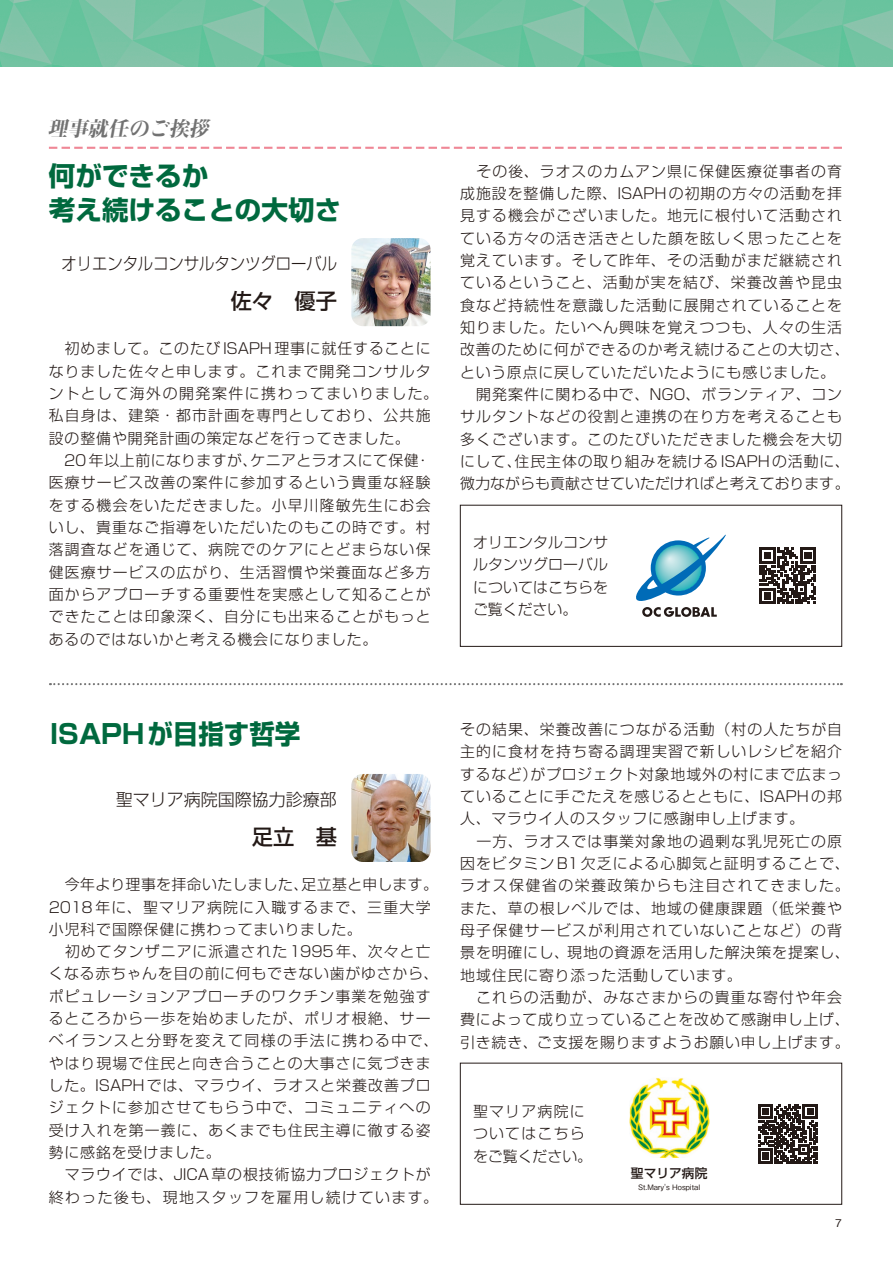
<style>
.page{position:relative;width:893px;height:1263px;background:#fff}
.page>*{position:absolute;margin:0;border:0;box-sizing:border-box;transform-origin:0 0}
.t1{font:700 26.55px/34px "Shin Go Pro";color:#00693e}
.t2{font:700 26.55px "Shin Go Pro";color:#00693e;scale:.96 1}
.t3{font:500 21.3px "Shin Go Pro";color:#231916}
.t4{font:italic 800 20.25px "Kocho Std";color:#727272}
.t5{font:300 16.95px "Shin Go Pro";color:#231916;scale:.9 1}
.t6{font:300 16.95px "Shin Go Pro";color:#231916}
.t7{font:300 14.85px/22.4px "Shin Go Pro";letter-spacing:.07em;color:#231916}
.t8{font:500 12.75px "UD Shin Go Pro";color:#231916}
.t9{font:500 10.65px "Gothic BBB Pro";color:#231916}
.t10{font:500 7.5px "Gothic BBB Pro";color:#231916}
</style>
<div class="page">
<svg style="left:0;top:0;width:893px;height:67px;background:#74c2a2"></svg>
<div style="left:460px;top:505px;width:382px;height:142px;border:1px solid #231916"></div>
<svg style="left:636px;top:535px;width:90px;height:82px"></svg>
<svg style="left:760px;top:548px;width:56px;height:56px"></svg>
<svg style="left:758px;top:1104px;width:59px;height:59px"></svg>
<svg style="left:50px;top:683px;width:792px;height:2px"></svg>
<img style="left:351px;top:238px;width:80px;height:88px">
<img style="left:351px;top:774px;width:80px;height:88px">
<svg style="left:49px;top:147px;width:793px;height:2px"></svg>
<img style="left:629px;top:1078px;width:81px;height:80px">
<h3 class="t4" style="left:48px;top:112px;width:168px">理事就任のご挨拶</h3>
<h1 class="t1" style="left:49px;top:156px;width:294px">何ができるか<br>考え続けることの大切さ</h1>
<p class="t5" style="left:61px;top:250px;width:308px">オリエンタルコンサルタンツグローバル</p>
<h2 class="t3" style="left:231px;top:283px;width:108px">佐々　優子</h2>
<p class="t7" style="left:49px;top:336px;width:391px">　初めまして。このたびISAPH理事に就任することになりました佐々と申します。これまで開発コンサルタントとして海外の開発案件に携わってまいりました。私自身は、建築・都市計画を専門としており、公共施設の整備や開発計画の策定などを行ってきました。　20年以上前になりますが、ケニアとラオスにて保健・医療サービス改善の案件に参加するという貴重な経験をする機会をいただきました。小早川隆敏先生にお会いし、貴重なご指導をいただいたのもこの時です。村落調査などを通じて、病院でのケアにとどまらない保健医療サービスの広がり、生活習慣や栄養面など多方面からアプローチする重要性を実感として知ることができたことは印象深く、自分にも出来ることがもっとあるのではないかと考える機会になりました。</p>
<h1 class="t2" style="left:50px;top:713px;width:262px">ISAPHが目指す哲学</h1>
<p class="t6" style="left:116px;top:785px;width:223px">聖マリア病院国際協力診療部</p>
<h2 class="t3" style="left:252px;top:819px;width:87px">足立　基</h2>
<p class="t7" style="left:49px;top:871px;width:391px">　今年より理事を拝命いたしました、足立基と申します。<br>2018年に、聖マリア病院に入職するまで、三重大学小児科で国際保健に携わってまいりました。<br>　初めてタンザニアに派遣された1995年、次々と亡くなる赤ちゃんを目の前に何もできない歯がゆさから、ポピュレーションアプローチのワクチン事業を勉強するところから一歩を始めましたが、ポリオ根絶、サーベイランスと分野を変えて同様の手法に携わる中で、やはり現場で住民と向き合うことの大事さに気づきました。ISAPHでは、マラウイ、ラオスと栄養改善プロジェクトに参加させてもらう中で、コミュニティへの受け入れを第一義に、あくまでも住民主導に徹する姿勢に感銘を受けました。<br>　マラウイでは、JICA草の根技術協力プロジェクトが終わった後も、現地スタッフを雇用し続けています。</p>
<p class="t7" style="left:460px;top:158px;width:391px">　その後、ラオスのカムアン県に保健医療従事者の育成施設を整備した際、ISAPHの初期の方々の活動を拝見する機会がございました。地元に根付いて活動されている方々の活き活きとした顔を眩しく思ったことを覚えています。そして昨年、その活動がまだ継続されているということ、活動が実を結び、栄養改善や昆虫食など持続性を意識した活動に展開されていることを知りました。たいへん興味を覚えつつも、人々の生活改善のために何ができるのか考え続けることの大切さ、という原点に戻していただいたようにも感じました。　開発案件に関わる中で、NGO、ボランティア、コンサルタントなどの役割と連携の在り方を考えることも多くございます。このたびいただきました機会を大切にして、住民主体の取り組みを続けるISAPHの活動に、微力ながらも貢献させていただければと考えております。</p>
<p class="t7" style="left:473px;top:529px;width:137px;text-align:justify">オリエンタルコンサルタンツグローバルについてはこちらをご覧ください。</p>
<p class="t7" style="left:460px;top:716px;width:391px">その結果、栄養改善につながる活動（村の人たちが自主的に食材を持ち寄る調理実習で新しいレシピを紹介するなど）がプロジェクト対象地域外の村にまで広まっていることに手ごたえを感じるとともに、ISAPHの邦人、マラウイ人のスタッフに感謝申し上げます。<br>　一方、ラオスでは事業対象地の過剰な乳児死亡の原因をビタミンB1欠乏による心脚気と証明することで、ラオス保健省の栄養政策からも注目されてきました。また、草の根レベルでは、地域の健康課題（低栄養や母子保健サービスが利用されていないことなど）の背景を明確にし、現地の資源を活用した解決策を提案し、地域住民に寄り添った活動しています。<br>　これらの活動が、みなさまからの貴重な寄付や年会費によって成り立っていることを改めて感謝申し上げ、引き続き、ご支援を賜りますようお願い申し上げます。</p>
<p class="t7" style="left:473px;top:1098px;width:121px">聖マリア病院についてはこちらをご覧ください。</p>
<p class="t8" style="left:631px;top:1163px;width:78px">聖マリア病院</p>
<p class="t10" style="left:638px;top:1181px;width:64px">St.Mary's Hospital</p>
<p class="t9" style="left:835px;top:1214px;width:8px">7</p>
</div>
